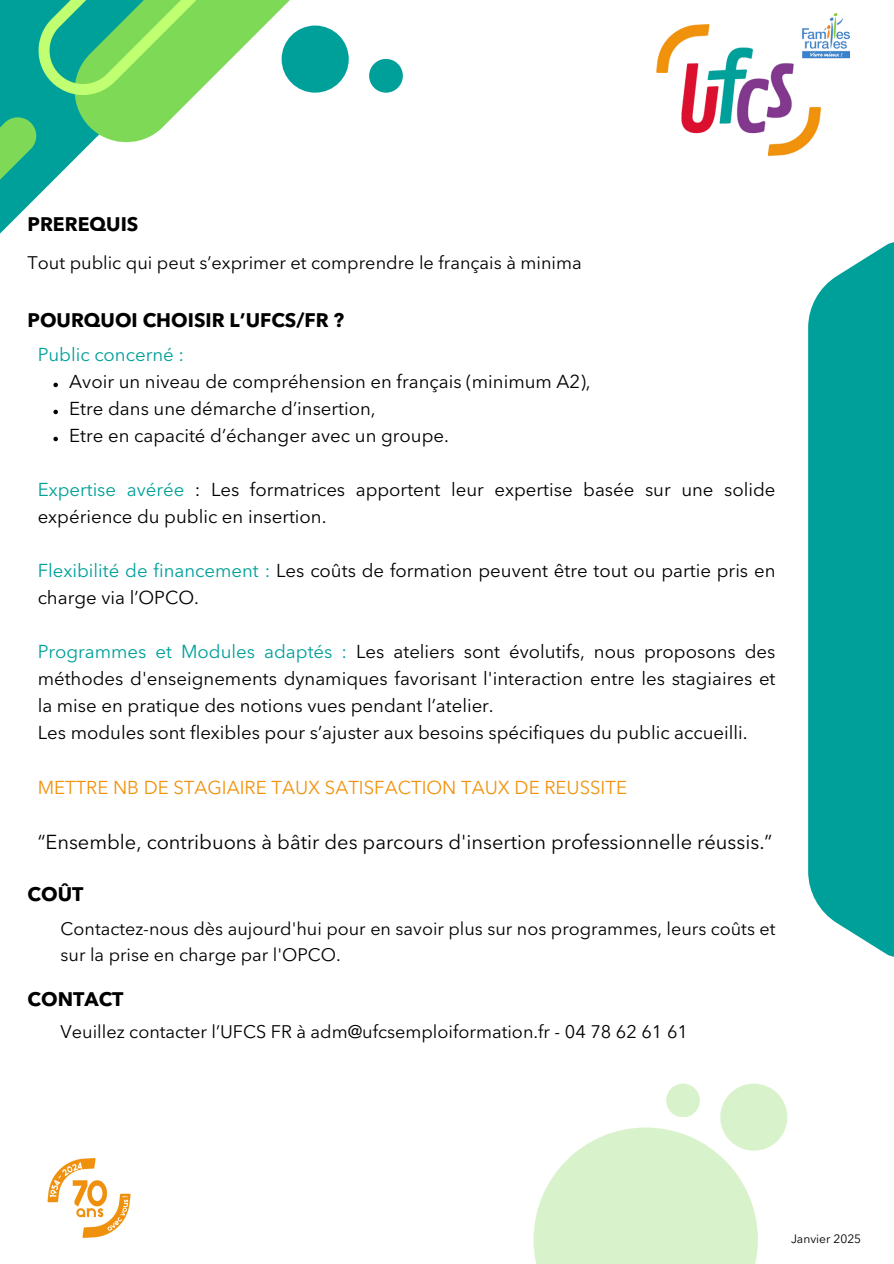
<style>
.page{position:relative;width:894px;height:1264px;background:#fff}
.page>*{position:absolute;margin:0;border:0;box-sizing:border-box;transform-origin:0 0}
.t1{font:20.1px "Avenir Next LT Pro";color:#000}
.t2{font:700 19.5px "Avenir Next LT Pro";color:#000}
.t3{font:18.6px/27px "Avenir Next LT Pro";color:#000}
.t4{font:18.6px "Avenir Next LT Pro";color:#f1920c}
.t5{font:18.6px "Avenir Next LT Pro";color:#00a09a}
.t6{font:18.15px "Avenir Next LT Pro";color:#000}
.t7{font:18px/25.8px "Avenir Next LT Pro";color:#000}
.t8{font:12px "Avenir Next LT Pro";color:#000}
.s1{color:#00a09a}
</style>
<div class="page">
<svg style="left:808px;top:242px;width:85px;height:715px;background:#16a8a3"></svg>
<svg style="left:0;top:0;width:314px;height:222px"></svg>
<svg style="left:533px;top:1127px;width:224px;height:136px;fill:#d8f3cc"></svg>
<div style="left:720px;top:1083px;width:67px;height:67px;background:#d8f3cc;border-radius:50%"></div>
<div style="left:281px;top:26px;width:67px;height:67px;background:#00a09a;border-radius:50%"></div>
<div style="left:666px;top:1083px;width:33px;height:34px;background:#d8f3cc;border-radius:50%"></div>
<div style="left:369px;top:59px;width:34px;height:34px;background:#00a09a;border-radius:50%"></div>
<img style="left:656px;top:14px;width:193px;height:143px">
<svg style="left:53px;top:383px;width:5px;height:4px"></svg>
<svg style="left:53px;top:410px;width:5px;height:4px"></svg>
<svg style="left:53px;top:437px;width:5px;height:4px"></svg>
<img style="left:47px;top:1158px;width:84px;height:80px">
<h4 class="t2" style="left:27px;top:216px;width:112px">PREREQUIS</h4>
<h1 class="t6" style="left:27px;top:256px;width:555px">Tout public qui peut s’exprimer et comprendre le français à minima</h1>
<h3 class="t2" style="left:27px;top:312px;width:318px">POURQUOI CHOISIR L’UFCS/FR ?</h3>
<p class="t5" style="left:38px;top:347px;width:148px">Public concerné :</p>
<p class="t3" style="left:69px;top:370px;width:523px">Avoir un niveau de compréhension en français (minimum A2),</p>
<h1 class="t3" style="left:69px;top:397px;width:308px">Etre dans une démarche d’insertion,</h1>
<h3 class="t3" style="left:69px;top:424px;width:381px">Etre en capacité d’échanger avec un groupe.</h3>
<h1 class="t3" style="left:38px;top:478px;width:739px"><span class="s1">Expertise avérée</span> : Les formatrices apportent leur expertise basée sur une solide expérience du public en insertion.</h1>
<h3 class="t3" style="left:38px;top:559px;width:739px"><span class="s1">Flexibilité de financement :</span> Les coûts de formation peuvent être tout ou partie pris en charge via l’OPCO.</h3>
<p class="t3" style="left:38px;top:640px;width:739px"><span class="s1">Programmes et Modules adaptés :</span> Les ateliers sont évolutifs, nous proposons des méthodes d'enseignements dynamiques favorisant l'interaction entre les stagiaires et la mise en pratique des notions vues pendant l’atelier.<br>Les modules sont flexibles pour s’ajuster aux besoins spécifiques du public accueilli.</p>
<p class="t4" style="left:38px;top:779px;width:590px">METTRE NB DE STAGIAIRE TAUX SATISFACTION TAUX DE REUSSITE</p>
<p class="t1" style="left:38px;top:833px;width:736px">“Ensemble, contribuons à bâtir des parcours d'insertion professionnelle réussis.”</p>
<h2 class="t2" style="left:27px;top:885px;width:57px">COÛT</h2>
<h3 class="t7" style="left:61px;top:917px;width:716px">Contactez-nous dès aujourd'hui pour en savoir plus sur nos programmes, leurs coûts et sur la prise en charge par l'OPCO.</h3>
<h3 class="t2" style="left:27px;top:991px;width:97px">CONTACT</h3>
<h3 class="t6" style="left:61px;top:1024px;width:628px">Veuillez contacter l’UFCS FR à adm@ufcsemploiformation.fr - 04 78 62 61 61</h3>
<h1 class="t8" style="left:790px;top:1233px;width:72px">Janvier 2025</h1>
</div>
